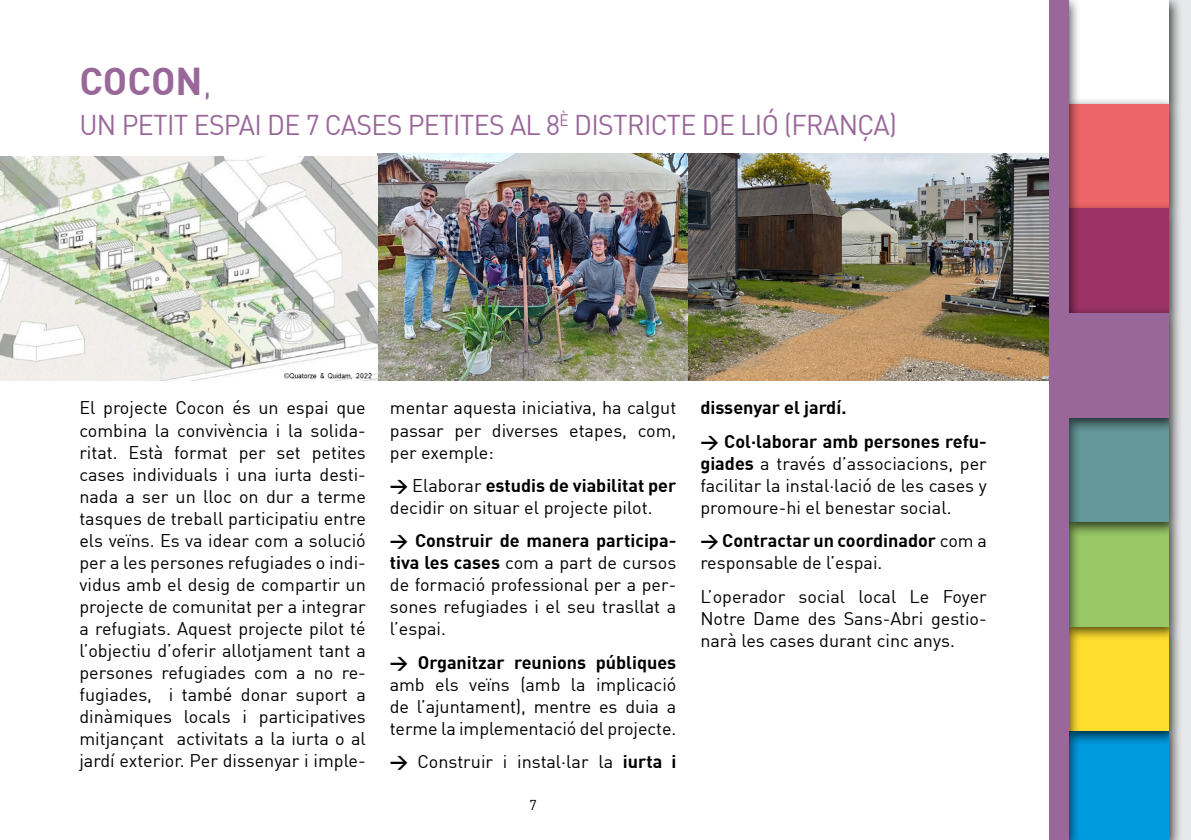
<style>
.page{position:relative;width:1191px;height:840px;background:#fff}
.page>*{position:absolute;margin:0;border:0;box-sizing:border-box;transform-origin:0 0}
.t1{font:700 38px "DIN";color:#996799}
.t2{font:28px "DIN";letter-spacing:-.025em;color:#996799;scale:.95 1}
.t3{font:18px/22px "DIN";color:#000;text-align:justify}
.t4{font:700 18px "DIN";color:#000}
.t5{font:14px "DIN";color:#000}
.s1{font-family:"DIN Light Alternate";font-weight:400}
.s2{font-family:"DIN Bold Alternate"}
.s3{font-weight:700}
</style>
<div class="page">
<div style="left:1151px;top:0;width:40px;height:839px;background:#e6e7e8"></div>
<div style="left:1059px;top:0;width:124px;height:119px;background:#000;opacity:.75"></div>
<div style="left:1066px;top:0;width:102px;height:104px;background:#fff"></div>
<div style="left:1059px;top:97px;width:124px;height:127px;background:#000;opacity:.75"></div>
<div style="left:1066px;top:104px;width:102px;height:105px;background:#ed6568"></div>
<div style="left:1059px;top:723px;width:124px;height:116px;background:#000;opacity:.75"></div>
<div style="left:1066px;top:730px;width:102px;height:109px;background:#009adf"></div>
<div style="left:1059px;top:618px;width:124px;height:127px;background:#000;opacity:.75"></div>
<div style="left:1066px;top:626px;width:102px;height:104px;background:#ffde2f"></div>
<div style="left:1059px;top:514px;width:124px;height:127px;background:#000;opacity:.75"></div>
<div style="left:1066px;top:521px;width:102px;height:105px;background:#99c767"></div>
<div style="left:1059px;top:410px;width:124px;height:126px;background:#000;opacity:.75"></div>
<div style="left:1066px;top:417px;width:102px;height:104px;background:#659899"></div>
<div style="left:1059px;top:201px;width:124px;height:127px;background:#000;opacity:.75"></div>
<div style="left:1066px;top:209px;width:102px;height:104px;background:#9b3367"></div>
<div style="left:1036px;top:0;width:45px;height:839px;background:#000;opacity:.75"></div>
<div style="left:1026px;top:0;width:40px;height:839px;background:#fff"></div>
<div style="left:1059px;top:305px;width:124px;height:127px;background:#000;opacity:.75"></div>
<div style="left:1066px;top:313px;width:102px;height:104px;background:#996799"></div>
<img style="left:378px;top:153px;width:671px;height:227px">
<img style="left:0;top:156px;width:378px;height:224px">
<div style="left:1049px;top:0;width:20px;height:839px;background:#996799"></div>
<p class="t1" style="left:79px;top:57px;width:134px">COCON<span class="s1">,</span></p>
<p class="t2" style="left:79px;top:108px;width:862px">UN PETIT ESPAI DE 7 CASES PETITES AL 8<sup>È</sup> DISTRICTE DE LIÓ (FRANÇA)</p>
<p class="t3" style="left:79px;top:396px;width:288px">El projecte Cocon és un espai que combina la convivència i la solida&shy;ritat. Està format per set petites cases individuals i una iurta desti&shy;nada a ser un lloc on dur a terme tasques de treball participatiu entre els veïns. Es va idear com a solució per a les persones refugiades o indi&shy;vidus amb el desig de compartir un projecte de comunitat per a integrar a refugiats. Aquest projecte pilot té l’objectiu d’oferir allotjament tant a persones refugiades com a no re&shy;fugiades, i també donar suport a dinàmiques locals i participatives mitjançant activitats a la iurta o al jardí exterior. Per dissenyar i imple-</p>
<p class="t3" style="left:390px;top:396px;width:288px">mentar aquesta iniciativa, ha calgut passar per diverses etapes, com, per exemple:</p>
<p class="t3" style="left:390px;top:474px;width:288px"><span class="s2">&gt;</span> Elaborar <span class="s3">estudis de viabilitat per </span>decidir on situar el projecte pilot.</p>
<p class="t3" style="left:390px;top:529px;width:288px"><span class="s2">&gt;</span> <span class="s3">Construir de manera participa&shy;tiva les cases</span> com a part de cursos de formació professional per a per&shy;sones refugiades i el seu trasllat a l’espai.</p>
<p class="t3" style="left:390px;top:650px;width:288px"><span class="s2">&gt;</span> <span class="s3">Organitzar reunions públiques </span>amb els veïns (amb la implicació de l’ajuntament), mentre es duia a terme la implementació del projecte.</p>
<p class="t3" style="left:390px;top:750px;width:288px"><span class="s2">&gt;</span> Construir i instal·lar la <span class="s3">iurta i</span></p>
<p class="t5" style="left:529px;top:796px;width:9px">7</p>
<p class="t4" style="left:700px;top:396px;width:148px">dissenyar el jardí.</p>
<p class="t3" style="left:700px;top:430px;width:288px"><span class="s2">&gt;</span> <span class="s3">Col·laborar amb persones refu&shy;giades</span> a través d’associacions, per facilitar la instal·lació de les cases y promoure-hi el benestar social.</p>
<p class="t3" style="left:700px;top:529px;width:288px"><span class="s2">&gt;</span> <span class="s3">Contractar un coordinador</span> com a responsable de l’espai.</p>
<p class="t3" style="left:700px;top:584px;width:288px">L’operador social local Le Foyer Notre Dame des Sans-Abri gestio&shy;narà les cases durant cinc anys.</p>
</div>
